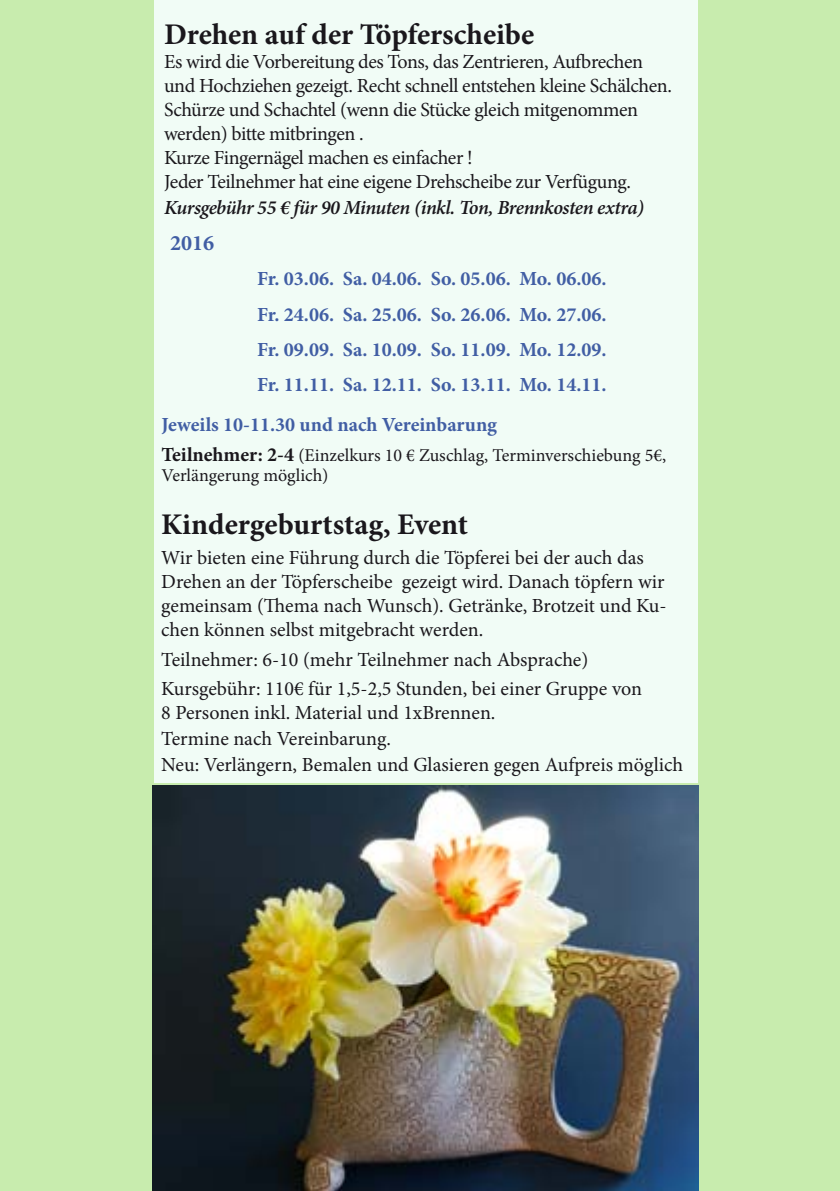
<style>
.page{position:relative;width:840px;height:1191px;background:#fff}
.page>*{position:absolute;margin:0;border:0;box-sizing:border-box;transform-origin:0 0}
.t1{font:700 30px "Minion Pro";letter-spacing:-.005em;color:#1a171c}
.t2{font:700 22px "Minion Pro";color:#415ea4}
.t3{font:20px/24px "Minion Pro";letter-spacing:-.01em;color:#1a171c}
.t4{font:700 20px/35.4px "Minion Pro";color:#415ea4;text-align:justify}
.t5{font:italic 600 20px "Minion Pro";letter-spacing:-.03em;color:#1a171c}
.t6{font:18px/20px "Minion Pro";color:#1a171c}
.s1{font-weight:700;font-size:20px}
</style>
<div class="page">
<div style="left:0;top:0;width:839px;height:1191px;background:#c8ecae"></div>
<img style="left:152px;top:785px;width:545px;height:406px">
<div style="left:154px;top:0;width:543px;height:782px;background:#f1fcf6"></div>
<h1 class="t1" style="left:164px;top:13px;width:371px">Drehen auf der Töpferscheibe</h1>
<p class="t3" style="left:164px;top:50px;width:509px">Es wird die Vorbereitung des Tons, das Zentrieren, Aufbrechen und Hochziehen gezeigt. Recht schnell entstehen kleine Schälchen.<br>Schürze und Schachtel (wenn die Stücke gleich mitgenommen werden) bitte mitbringen .<br>Kurze Fingernägel machen es einfacher !<br>Jeder Teilnehmer hat eine eigene Drehscheibe zur Verfügung.</p>
<p class="t5" style="left:164px;top:193px;width:481px">Kursgebühr 55 € für 90 Minuten (inkl. Ton, Brennkosten extra)</p>
<p class="t2" style="left:170px;top:227px;width:45px">2016</p>
<p class="t4" style="left:257px;top:261px;width:351px">Fr. 03.06. Sa. 04.06. So. 05.06. Mo. 06.06.<br>Fr. 24.06. Sa. 25.06. So. 26.06. Mo. 27.06.<br>Fr. 09.09. Sa. 10.09. So. 11.09. Mo. 12.09.<br>Fr. 11.11. Sa. 12.11. So. 13.11. Mo. 14.11.</p>
<p class="t4" style="left:161px;top:406px;width:337px">Jeweils 10-11.30 und nach Vereinbarung</p>
<p class="t6" style="left:161px;top:445px;width:506px"><span class="s1">Teilnehmer: 2-4</span> (Einzelkurs 10 € Zuschlag, Terminverschiebung 5€,<br>Verlängerung möglich)</p>
<h1 class="t1" style="left:161px;top:503px;width:308px">Kindergeburtstag, Event</h1>
<p class="t3" style="left:161px;top:545px;width:506px">Wir bieten eine Führung durch die Töpferei bei der auch das Drehen an der Töpferscheibe gezeigt wird. Danach töpfern wir gemeinsam (Thema nach Wunsch). Getränke, Brotzeit und Ku&shy;chen können selbst mitgebracht werden.</p>
<p class="t3" style="left:161px;top:644px;width:482px;line-height:29.6px">Teilnehmer: 6-10 (mehr Teilnehmer nach Absprache)<br>Kursgebühr: 110€ für 1,5-2,5 Stunden, bei einer Gruppe von</p>
<p class="t3" style="left:161px;top:700px;width:523px;line-height:25.6px">8 Personen inkl. Material und 1xBrennen.<br>Termine nach Vereinbarung.<br>Neu: Verlängern, Bemalen und Glasieren gegen Aufpreis möglich</p>
</div>
